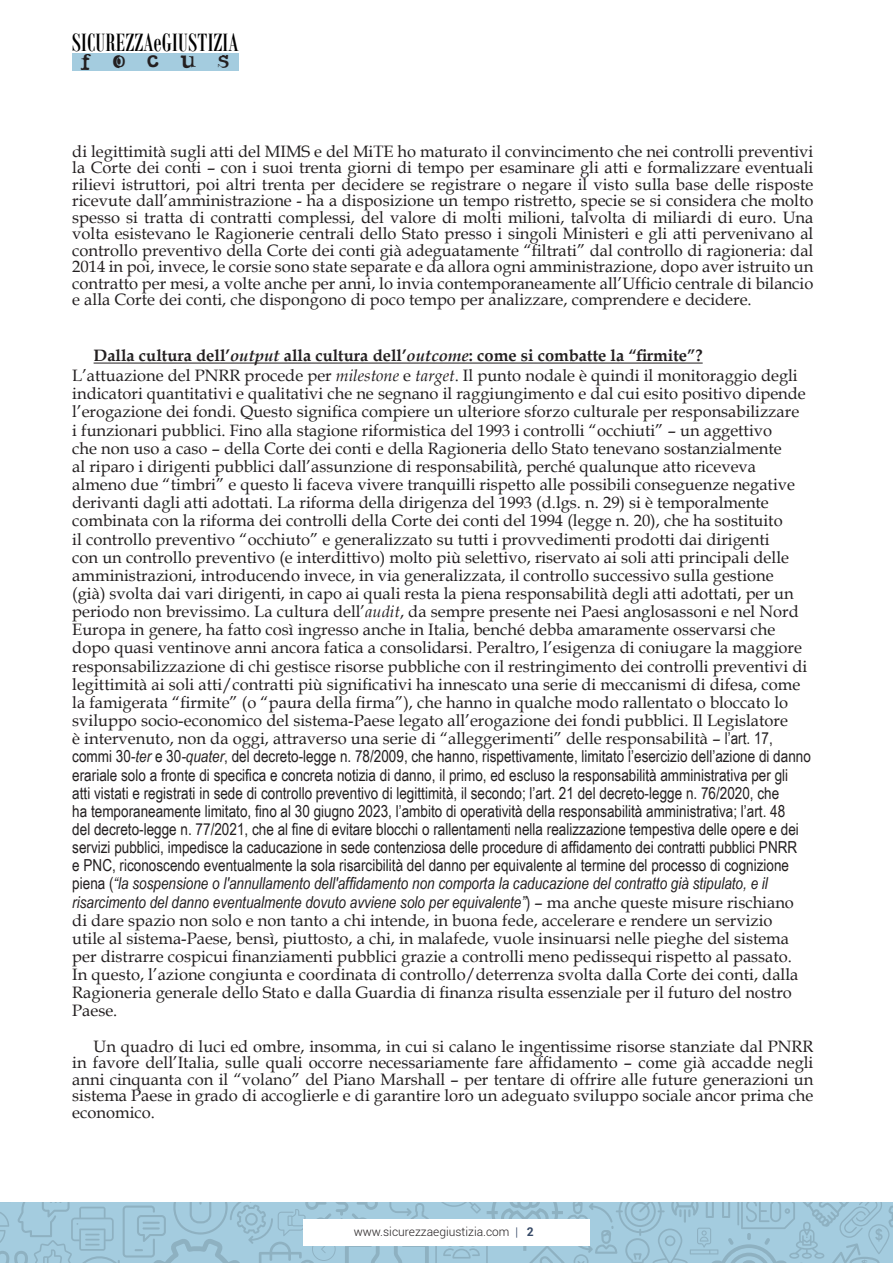
<style>
.page{position:relative;width:893px;height:1263px;background:#fff}
.page>*{position:absolute;margin:0;border:0;box-sizing:border-box;transform-origin:0 0}
.t1{font:27px "Bodoni MT Condensed";letter-spacing:.01em;color:#000}
.t2{font:18px "Noir Filled";letter-spacing:1.13em;color:#231f20}
.TESTO_DOCUMENTAZIONE{font:16.5px/18.1px "Book Antiqua";color:#231f20;text-align:justify}
.TESTO_DOCUMENTAZIONE-2{font:700 16.5px "Book Antiqua";color:#231f20}
.t3{font:300 12px "Roboto";color:#231f20}
.s1{font-style:italic}
.s2{font-family:"Arial Narrow"}
.s3{font-family:"Arial Narrow";font-style:italic}
.s4{color:#364966}
.s5{font-weight:700;color:#364966}
</style>
<div class="page">
<svg style="left:0;top:1202px;width:893px;height:61px;background:#a0c6d9"></svg>
<div style="left:303px;top:1219px;width:287px;height:26px;background:#fff"></div>
<div style="left:72px;top:53px;width:167px;height:18px;background:#a4ccdf"></div>
<hr style="left:94px;top:363px;width:609px;height:1px;background:#231f20">
<h1 class="t1" style="left:72px;top:26px;width:168px">SICUREZZAeGIUSTIZIA</h1>
<p class="t2" style="left:80px;top:48px;width:151px">FOCUS</p>
<p class="TESTO_DOCUMENTAZIONE" style="left:72px;top:142px;width:743px;line-height:16.5px">di legittimità sugli atti del MIMS e del MiTE ho maturato il convincimento che nei controlli preventivi la Corte dei conti – con i suoi trenta giorni di tempo per esaminare gli atti e formalizzare eventuali rilievi istruttori, poi altri trenta per decidere se registrare o negare il visto sulla base delle risposte ricevute dall’amministrazione - ha a disposizione un tempo ristretto, specie se si considera che molto spesso si tratta di contratti complessi, del valore di molti milioni, talvolta di miliardi di euro. Una volta esistevano le Ragionerie centrali dello Stato presso i singoli Ministeri e gli atti pervenivano al controllo preventivo della Corte dei conti già adeguatamente “filtrati” dal controllo di ragioneria: dal 2014 in poi, invece, le corsie sono state separate e da allora ogni amministrazione, dopo aver istruito un contratto per mesi, a volte anche per anni, lo invia contemporaneamente all’Ufficio centrale di bilancio e alla Corte dei conti, che dispongono di poco tempo per analizzare, comprendere e decidere.</p>
<p class="TESTO_DOCUMENTAZIONE-2" style="left:94px;top:344px;width:611px">Dalla cultura dell’<span class="s1">output</span> alla cultura dell’<span class="s1">outcome</span>: come si combatte la “firmite”?</p>
<p class="TESTO_DOCUMENTAZIONE" style="left:72px;top:366px;width:740px;text-align:left">L’attuazione del PNRR procede per <span class="s1">milestone</span> e <span class="s1">target</span>. Il punto nodale è quindi il monitoraggio degli indicatori quantitativi e qualitativi che ne segnano il raggiungimento e dal cui esito positivo dipende l’erogazione dei fondi. Questo significa compiere un ulteriore sforzo culturale per responsabilizzare<br>i funzionari pubblici. Fino alla stagione riformistica del 1993 i controlli “occhiuti” – un aggettivo<br>che non uso a caso – della Corte dei conti e della Ragioneria dello Stato tenevano sostanzialmente<br>al riparo i dirigenti pubblici dall’assunzione di responsabilità, perché qualunque atto riceveva almeno due “timbri” e questo li faceva vivere tranquilli rispetto alle possibili conseguenze negative derivanti dagli atti adottati. La riforma della dirigenza del 1993 (d.lgs. n. 29) si è temporalmente combinata con la riforma dei controlli della Corte dei conti del 1994 (legge n. 20), che ha sostituito<br>il controllo preventivo “occhiuto” e generalizzato su tutti i provvedimenti prodotti dai dirigenti<br>con un controllo preventivo (e interdittivo) molto più selettivo, riservato ai soli atti principali delle amministrazioni, introducendo invece, in via generalizzata, il controllo successivo sulla gestione (già) svolta dai vari dirigenti, in capo ai quali resta la piena responsabilità degli atti adottati, per un periodo non brevissimo. La cultura dell’<span class="s1">audit</span>, da sempre presente nei Paesi anglosassoni e nel Nord Europa in genere, ha fatto così ingresso anche in Italia, benché debba amaramente osservarsi che dopo quasi ventinove anni ancora fatica a consolidarsi. Peraltro, l’esigenza di coniugare la maggiore responsabilizzazione di chi gestisce risorse pubbliche con il restringimento dei controlli preventivi di legittimità ai soli atti/contratti più significativi ha innescato una serie di meccanismi di difesa, come la famigerata “firmite” (o “paura della firma”), che hanno in qualche modo rallentato o bloccato lo sviluppo socio-economico del sistema-Paese legato all’erogazione dei fondi pubblici. Il Legislatore<br>è intervenuto, non da oggi, attraverso una serie di “alleggerimenti” delle responsabilità – <span class="s2">l’art. 17, commi 30</span><span class="s3">-ter</span> <span class="s2">e 30</span><span class="s3">-quater</span><span class="s2">, del decreto-legge n. 78/2009, che hanno, rispettivamente, limitato l’esercizio dell’azione di danno erariale solo a fronte di specifica e concreta notizia di danno, il primo, ed escluso la responsabilità amministrativa per gli<br>atti vistati e registrati in sede di controllo preventivo di legittimità, il secondo; l’art. 21 del decreto-legge n. 76/2020, che<br>ha temporaneamente limitato, fino al 30 giugno 2023, l’ambito di operatività della responsabilità amministrativa; l’art. 48<br>del decreto-legge n. 77/2021, che al fine di evitare blocchi o rallentamenti nella realizzazione tempestiva delle opere e dei servizi pubblici, impedisce la caducazione in sede contenziosa delle procedure di affidamento dei contratti pubblici PNRR<br>e PNC, riconoscendo eventualmente la sola risarcibilità del danno per equivalente al termine del processo di cognizione piena (</span><span class="s3">“la sospensione o l'annullamento dell'affidamento non comporta la caducazione del contratto già stipulato, e il risarcimento del danno eventualmente dovuto avviene solo per equivalente”</span><span class="s2">)</span> – ma anche queste misure rischiano di dare spazio non solo e non tanto a chi intende, in buona fede, accelerare e rendere un servizio<br>utile al sistema-Paese, bensì, piuttosto, a chi, in malafede, vuole insinuarsi nelle pieghe del sistema per distrarre cospicui finanziamenti pubblici grazie a controlli meno pedissequi rispetto al passato.<br>In questo, l’azione congiunta e coordinata di controllo/deterrenza svolta dalla Corte dei conti, dalla Ragioneria generale dello Stato e dalla Guardia di finanza risulta essenziale per il futuro del nostro Paese.</p>
<p class="TESTO_DOCUMENTAZIONE" style="left:72px;top:1037px;width:743px;line-height:16.5px;text-indent:21px">Un quadro di luci ed ombre, insomma, in cui si calano le ingentissime risorse stanziate dal PNRR in favore dell’Italia, sulle quali occorre necessariamente fare affidamento – come già accadde negli anni cinquanta con il “volano” del Piano Marshall – per tentare di offrire alle future generazioni un sistema Paese in grado di accoglierle e di garantire loro un adeguato sviluppo sociale ancor prima che economico.</p>
<p class="t3" style="left:354px;top:1223px;width:181px">www.sicurezzaegiustizia.com <span class="s4">|</span> <span class="s5">2</span></p>
</div>
